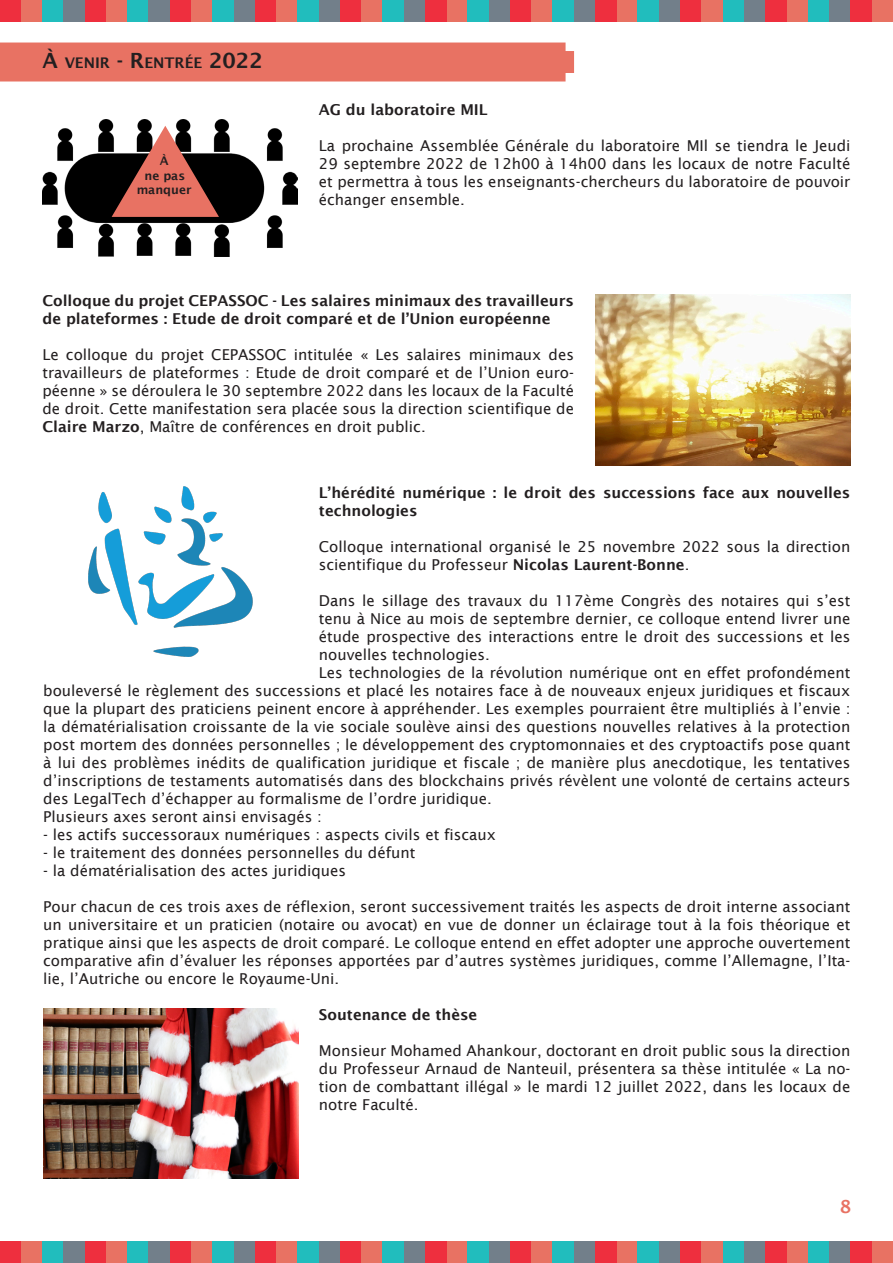
<style>
.page{position:relative;width:893px;height:1263px;background:#fff}
.page>*{position:absolute;margin:0;border:0;box-sizing:border-box;transform-origin:0 0}
.t1{font:600 18px "Lucida Sans";color:#e87263}
.t2{font:15px/18px "Lucida Sans";color:#231f20;text-align:justify}
.t3{font:600 15px/18px "Lucida Sans";color:#231f20}
.t4{font:600 14.7px "Lucida Sans";color:#231f20}
.t5{font:600 12px/14.4px "Lucida Sans";color:#231f20;text-align:center}
.s1{font-size:21px}
.s2{font-weight:600}
</style>
<div class="page">
<div style="left:0;top:0;width:21px;height:21px;background:#ee2f3e"></div>
<div style="left:0;top:1242px;width:21px;height:21px;background:#ee2f3e"></div>
<div style="left:21px;top:0;width:22px;height:21px;background:#e87263"></div>
<div style="left:21px;top:1242px;width:22px;height:21px;background:#e87263"></div>
<div style="left:446px;top:0;width:22px;height:21px;background:#e87263"></div>
<div style="left:446px;top:1242px;width:22px;height:21px;background:#e87263"></div>
<div style="left:617px;top:0;width:21px;height:21px;background:#e87263"></div>
<div style="left:617px;top:1242px;width:21px;height:21px;background:#e87263"></div>
<div style="left:43px;top:0;width:21px;height:21px;background:#21bdbd"></div>
<div style="left:43px;top:1242px;width:21px;height:21px;background:#21bdbd"></div>
<div style="left:468px;top:0;width:21px;height:21px;background:#21bdbd"></div>
<div style="left:468px;top:1242px;width:21px;height:21px;background:#21bdbd"></div>
<div style="left:638px;top:0;width:21px;height:21px;background:#21bdbd"></div>
<div style="left:638px;top:1242px;width:21px;height:21px;background:#21bdbd"></div>
<div style="left:64px;top:0;width:21px;height:21px;background:#727f8a"></div>
<div style="left:64px;top:1242px;width:21px;height:21px;background:#727f8a"></div>
<div style="left:489px;top:0;width:21px;height:21px;background:#727f8a"></div>
<div style="left:489px;top:1242px;width:21px;height:21px;background:#727f8a"></div>
<div style="left:659px;top:0;width:21px;height:21px;background:#727f8a"></div>
<div style="left:659px;top:1242px;width:21px;height:21px;background:#727f8a"></div>
<div style="left:85px;top:0;width:21px;height:21px;background:#ee2f3e"></div>
<div style="left:85px;top:1242px;width:21px;height:21px;background:#ee2f3e"></div>
<div style="left:510px;top:0;width:21px;height:21px;background:#ee2f3e"></div>
<div style="left:510px;top:1242px;width:21px;height:21px;background:#ee2f3e"></div>
<div style="left:680px;top:0;width:22px;height:21px;background:#ee2f3e"></div>
<div style="left:680px;top:1242px;width:22px;height:21px;background:#ee2f3e"></div>
<div style="left:106px;top:0;width:22px;height:21px;background:#e87263"></div>
<div style="left:106px;top:1242px;width:22px;height:21px;background:#e87263"></div>
<div style="left:531px;top:0;width:22px;height:21px;background:#e87263"></div>
<div style="left:531px;top:1242px;width:22px;height:21px;background:#e87263"></div>
<div style="left:702px;top:0;width:21px;height:21px;background:#e87263"></div>
<div style="left:702px;top:1242px;width:21px;height:21px;background:#e87263"></div>
<div style="left:787px;top:0;width:21px;height:21px;background:#e87263"></div>
<div style="left:787px;top:1242px;width:21px;height:21px;background:#e87263"></div>
<div style="left:872px;top:0;width:21px;height:21px;background:#e87263"></div>
<div style="left:872px;top:1242px;width:21px;height:21px;background:#e87263"></div>
<div style="left:128px;top:0;width:21px;height:21px;background:#21bdbd"></div>
<div style="left:128px;top:1242px;width:21px;height:21px;background:#21bdbd"></div>
<div style="left:553px;top:0;width:21px;height:21px;background:#21bdbd"></div>
<div style="left:553px;top:1242px;width:21px;height:21px;background:#21bdbd"></div>
<div style="left:723px;top:0;width:21px;height:21px;background:#21bdbd"></div>
<div style="left:723px;top:1242px;width:21px;height:21px;background:#21bdbd"></div>
<div style="left:808px;top:0;width:21px;height:21px;background:#21bdbd"></div>
<div style="left:808px;top:1242px;width:21px;height:21px;background:#21bdbd"></div>
<div style="left:149px;top:0;width:21px;height:21px;background:#727f8a"></div>
<div style="left:149px;top:1242px;width:21px;height:21px;background:#727f8a"></div>
<div style="left:574px;top:0;width:21px;height:21px;background:#727f8a"></div>
<div style="left:574px;top:1242px;width:21px;height:21px;background:#727f8a"></div>
<div style="left:744px;top:0;width:21px;height:21px;background:#727f8a"></div>
<div style="left:744px;top:1242px;width:21px;height:21px;background:#727f8a"></div>
<div style="left:829px;top:0;width:21px;height:21px;background:#727f8a"></div>
<div style="left:829px;top:1242px;width:21px;height:21px;background:#727f8a"></div>
<div style="left:170px;top:0;width:21px;height:21px;background:#ee2f3e"></div>
<div style="left:170px;top:1242px;width:21px;height:21px;background:#ee2f3e"></div>
<div style="left:595px;top:0;width:22px;height:21px;background:#ee2f3e"></div>
<div style="left:595px;top:1242px;width:22px;height:21px;background:#ee2f3e"></div>
<div style="left:765px;top:0;width:22px;height:21px;background:#ee2f3e"></div>
<div style="left:765px;top:1242px;width:22px;height:21px;background:#ee2f3e"></div>
<div style="left:850px;top:0;width:22px;height:21px;background:#ee2f3e"></div>
<div style="left:850px;top:1242px;width:22px;height:21px;background:#ee2f3e"></div>
<div style="left:191px;top:0;width:22px;height:21px;background:#e87263"></div>
<div style="left:191px;top:1242px;width:22px;height:21px;background:#e87263"></div>
<div style="left:213px;top:0;width:21px;height:21px;background:#21bdbd"></div>
<div style="left:213px;top:1242px;width:21px;height:21px;background:#21bdbd"></div>
<div style="left:234px;top:0;width:21px;height:21px;background:#727f8a"></div>
<div style="left:234px;top:1242px;width:21px;height:21px;background:#727f8a"></div>
<div style="left:255px;top:0;width:21px;height:21px;background:#ee2f3e"></div>
<div style="left:255px;top:1242px;width:21px;height:21px;background:#ee2f3e"></div>
<div style="left:276px;top:0;width:22px;height:21px;background:#e87263"></div>
<div style="left:276px;top:1242px;width:22px;height:21px;background:#e87263"></div>
<div style="left:298px;top:0;width:21px;height:21px;background:#21bdbd"></div>
<div style="left:298px;top:1242px;width:21px;height:21px;background:#21bdbd"></div>
<div style="left:319px;top:0;width:21px;height:21px;background:#727f8a"></div>
<div style="left:319px;top:1242px;width:21px;height:21px;background:#727f8a"></div>
<div style="left:340px;top:0;width:21px;height:21px;background:#ee2f3e"></div>
<div style="left:340px;top:1242px;width:21px;height:21px;background:#ee2f3e"></div>
<div style="left:361px;top:0;width:22px;height:21px;background:#e87263"></div>
<div style="left:361px;top:1242px;width:22px;height:21px;background:#e87263"></div>
<div style="left:383px;top:0;width:21px;height:21px;background:#21bdbd"></div>
<div style="left:383px;top:1242px;width:21px;height:21px;background:#21bdbd"></div>
<div style="left:404px;top:0;width:21px;height:21px;background:#727f8a"></div>
<div style="left:404px;top:1242px;width:21px;height:21px;background:#727f8a"></div>
<div style="left:425px;top:0;width:21px;height:21px;background:#ee2f3e"></div>
<div style="left:425px;top:1242px;width:21px;height:21px;background:#ee2f3e"></div>
<img style="left:43px;top:1008px;width:255px;height:170px">
<img style="left:88px;top:487px;width:164px;height:170px">
<img style="left:595px;top:295px;width:255px;height:170px">
<div style="left:0;top:43px;width:574px;height:38px;background:#e87263"></div>
<img style="left:43px;top:120px;width:255px;height:137px">
<svg style="left:112px;top:126px;width:107px;height:91px"></svg>
<p class="t4" style="left:43px;top:54px;width:222px"><span class="s1">À</span> VENIR <span class="s1">- R</span>ENTRÉE <span class="s1">2022</span></p>
<p class="t5" style="left:137px;top:154px;width:56px">À<br>ne pas manquer</p>
<p class="t3" style="left:319px;top:100px;width:170px">AG du laboratoire MIL</p>
<p class="t2" style="left:319px;top:136px;width:533px">La prochaine Assemblée Générale du laboratoire MIl se tiendra le Jeudi 29 septembre 2022 de 12h00 à 14h00 dans les locaux de notre Faculté et permettra à tous les enseignants-chercheurs du laboratoire de pouvoir échanger ensemble.</p>
<p class="t3" style="left:43px;top:292px;width:533px">Colloque du projet CEPASSOC - Les salaires minimaux des travailleurs de plateformes : Etude de droit comparé et de l’Union européenne</p>
<p class="t2" style="left:43px;top:346px;width:533px">Le colloque du projet CEPASSOC intitulée « Les salaires minimaux des travailleurs de plateformes : Etude de droit comparé et de l’Union euro&shy;péenne » se déroulera le 30 septembre 2022 dans les locaux de la Faculté de droit. Cette manifestation sera placée sous la direction scientifique de <span class="s2">Claire Marzo</span>, Maître de conférences en droit public.</p>
<p class="t3" style="left:319px;top:484px;width:533px">L’hérédité numérique : le droit des successions face aux nouvelles technologies</p>
<p class="t2" style="left:319px;top:538px;width:533px">Colloque international organisé le 25 novembre 2022 sous la direction scientifique du Professeur <span class="s2">Nicolas Laurent-Bonne</span>.</p>
<p class="t2" style="left:319px;top:592px;width:533px">Dans le sillage des travaux du 117ème Congrès des notaires qui s’est tenu à Nice au mois de septembre dernier, ce colloque entend livrer une étude prospective des interactions entre le droit des successions et les nouvelles technologies.</p>
<p class="t2" style="left:43px;top:664px;width:809px;text-indent:276px">Les technologies de la révolution numérique ont en effet profondément bouleversé le règlement des successions et placé les notaires face à de nouveaux enjeux juridiques et fiscaux que la plupart des praticiens peinent encore à appréhender. Les exemples pourraient être multipliés à l’envie : la dématérialisation croissante de la vie sociale soulève ainsi des questions nouvelles relatives à la protection post mortem des données personnelles ; le développement des cryptomonnaies et des cryptoactifs pose quant à lui des problèmes inédits de qualification juridique et fiscale ; de manière plus anecdotique, les tentatives d’inscriptions de testaments automatisés dans des blockchains privés révèlent une volonté de certains acteurs des LegalTech d’échapper au formalisme de l’ordre juridique.</p>
<p class="t2" style="left:43px;top:808px;width:280px">Plusieurs axes seront ainsi envisagés :</p>
<p class="t2" style="left:43px;top:826px;width:454px">- les actifs successoraux numériques : aspects civils et fiscaux</p>
<p class="t2" style="left:43px;top:844px;width:374px">- le traitement des données personnelles du défunt</p>
<p class="t2" style="left:43px;top:862px;width:304px">- la dématérialisation des actes juridiques</p>
<p class="t2" style="left:43px;top:898px;width:809px">Pour chacun de ces trois axes de réflexion, seront successivement traités les aspects de droit interne associant un universitaire et un praticien (notaire ou avocat) en vue de donner un éclairage tout à la fois théorique et pratique ainsi que les aspects de droit comparé. Le colloque entend en effet adopter une approche ouvertement comparative afin d’évaluer les réponses apportées par d’autres systèmes juridiques, comme l’Allemagne, l’Ita&shy;lie, l’Autriche ou encore le Royaume-Uni.</p>
<p class="t3" style="left:319px;top:1005px;width:160px">Soutenance de thèse</p>
<p class="t2" style="left:319px;top:1041px;width:533px">Monsieur Mohamed Ahankour, doctorant en droit public sous la direction du Professeur Arnaud de Nanteuil, présentera sa thèse intitulée « La no&shy;tion de combattant illégal » le mardi 12 juillet 2022, dans les locaux de notre Faculté.</p>
<p class="t1" style="left:840px;top:1196px;width:13px">8</p>
</div>
